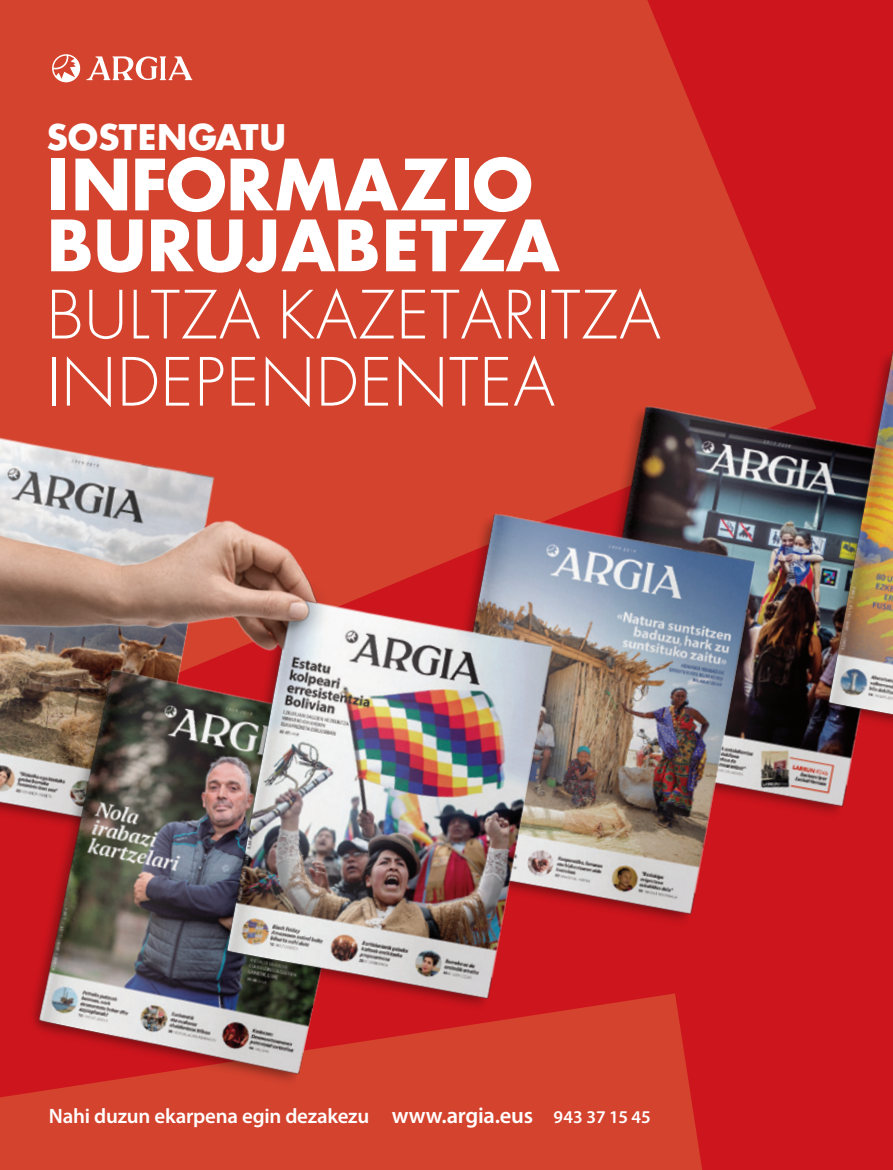
<style>
.page{position:relative;width:893px;height:1170px;background:#fff}
.page>*{position:absolute;margin:0;border:0;box-sizing:border-box;transform-origin:0 0}
.t1{font:700 68.7px/60.9px "Futura Std";color:#fff}
.t2{font:300 64.5px/67.1px "Futura Std";letter-spacing:.02em;color:#fff}
.t3{font:700 34.35px "Futura Std";color:#fff}
.t4{font:600 20.85px "Myriad Pro";letter-spacing:-.01em;color:#fff}
.s1{font-size:22.5px}
.s2{font-size:18px}
</style>
<div class="page">
<div style="left:0;top:0;width:893px;height:1169px;background:#cd151d"></div>
<div style="left:0;top:0;width:770px;height:457px;background:#d4432e"></div>
<svg style="left:52px;top:54px;width:28px;height:28px"></svg>
<svg style="left:86px;top:56px;width:106px;height:24px;background:#e38679"></svg>
<div style="left:0;top:993px;width:702px;height:176px;background:#d4432e"></div>
<img style="left:523px;top:349px;width:328px;height:465px">
<img style="left:770px;top:297px;width:123px;height:469px">
<img style="left:414px;top:457px;width:392px;height:464px">
<img style="left:0;top:846px;width:423px;height:287px">
<img style="left:168px;top:542px;width:435px;height:514px">
<img style="left:0;top:398px;width:414px;height:448px">
<h3 class="t3" style="left:47px;top:115px;width:241px">SOSTENGATU</h3>
<h1 class="t1" style="left:47px;top:153px;width:514px">INFORMAZIO<br>BURUJABETZA</h1>
<h2 class="t2" style="left:47px;top:283px;width:615px">BULTZA KAZETARITZA<br>INDEPENDENTEA</h2>
<p class="t4" style="left:49px;top:1102px;width:603px">Nahi duzun ekarpena egin dezakezu <span class="s1">www.argia.eus</span> <span class="s2">943 37 15 45</span></p>
</div>
